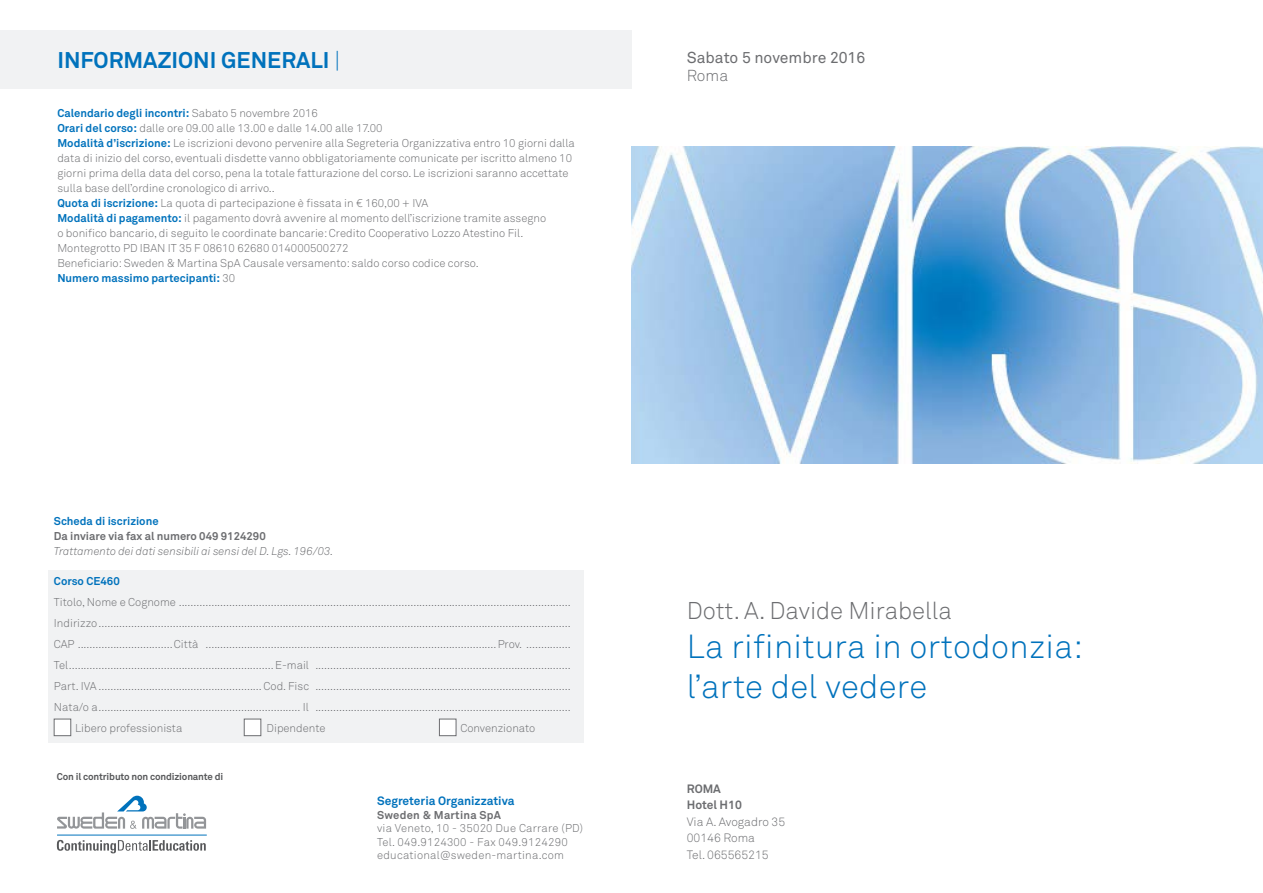
<style>
.page{position:relative;width:1263px;height:893px;background:#fff}
.page>*{position:absolute;margin:0;border:0;box-sizing:border-box;transform-origin:0 0}
.t1{font:300 33px/39.6px "Akkurat";letter-spacing:.01em;color:#0072bc}
.t2{font:300 24px "Akkurat";color:#6c6d70}
.t3{font:700 22.5px "Akkurat";color:#0072bc}
.t4{font:15.75px "Akkurat";color:#6c6d70}
.t5{font:300 15.75px "Akkurat";color:#6c6d70}
.t6{font:300 12px/16.5px "Akkurat";color:#6c6d70}
.t7{font:700 12px "Akkurat";color:#0072bc}
.t8{font:700 12px/16.5px "Akkurat";color:#6c6d70}
.t9{font:300 11.25px/15px "Akkurat";color:#6c6d70}
.t10{font:300 11.25px/13.5px "Akkurat";letter-spacing:.02em;color:#6c6d70}
.t11{font:italic 300 11.25px "Akkurat";color:#6c6d70}
.t12{font:700 11.25px "Akkurat";color:#6c6d70}
.t13{font:700 11.25px "Akkurat";color:#0072bc}
.t14{font:700 11.25px "Akkurat";letter-spacing:.02em;color:#6c6d70}
.t15{font:700 9.75px "Akkurat";letter-spacing:-.015em;color:#57585a}
.s1{font-weight:300}
.s2{font-weight:700;color:#0072bc}
</style>
<div class="page">
<svg style="left:57px;top:840px;width:149px;height:13px"></svg>
<svg style="left:57px;top:796px;width:149px;height:33px"></svg>
<hr style="left:57px;top:835px;width:150px;height:1px;background:#0072bc">
<img style="left:631px;top:147px;width:632px;height:317px">
<div style="left:48px;top:570px;width:535px;height:172px;background:#f1f2f3"></div>
<div style="left:439px;top:719px;width:17px;height:17px;background:#fff;border:1px solid #6c6d70"></div>
<div style="left:244px;top:719px;width:17px;height:17px;background:#fff;border:1px solid #6c6d70"></div>
<div style="left:54px;top:719px;width:17px;height:17px;background:#fff;border:1px solid #6c6d70"></div>
<div style="left:0;top:30px;width:631px;height:58px;background:#f1f2f3"></div>
<h3 class="t3" style="left:57px;top:46px;width:284px">INFORMAZIONI GENERALI <span class="s1">|</span></h3>
<p class="t9" style="left:57px;top:106px;width:519px"><span class="s2">Calendario degli incontri:</span> Sabato 5 novembre 2016<br><span class="s2">Orari del corso:</span> dalle ore 09.00 alle 13.00 e dalle 14.00 alle 17.00<br><span class="s2">Modalità d’iscrizione:</span> Le iscrizioni devono pervenire alla Segreteria Organizzativa entro 10 giorni dalla data di inizio del corso, eventuali disdette vanno obbligatoriamente comunicate per iscritto almeno 10 giorni prima della data del corso, pena la totale fatturazione del corso. Le iscrizioni saranno accettate sulla base dell’ordine cronologico di arrivo..<br><span class="s2">Quota di iscrizione:</span> La quota di partecipazione è fissata in € 160,00 + IVA<br><span class="s2">Modalità di pagamento:</span> il pagamento dovrà avvenire al momento dell’iscrizione tramite assegno<br>o bonifico bancario, di seguito le coordinate bancarie: Credito Cooperativo Lozzo Atestino Fil.<br>Montegrotto PD IBAN IT 35 F 08610 62680 014000500272<br>Beneficiario: Sweden &amp; Martina SpA Causale versamento: saldo corso codice corso.<br><span class="s2">Numero massimo partecipanti:</span> 30</p>
<p class="t13" style="left:54px;top:514px;width:106px">Scheda di iscrizione</p>
<p class="t12" style="left:54px;top:529px;width:213px">Da inviare via fax al numero 049 9124290</p>
<p class="t11" style="left:54px;top:544px;width:281px">Trattamento dei dati sensibili ai sensi del D. Lgs. 196/03.</p>
<p class="t13" style="left:54px;top:574px;width:67px">Corso CE460</p>
<p class="t9" style="left:54px;top:594px;width:518px">Titolo, Nome e Cognome ....................................................................................................................................</p>
<p class="t9" style="left:54px;top:615px;width:518px">Indirizzo...............................................................................................................................................................</p>
<p class="t9" style="left:54px;top:636px;width:518px">CAP ................................Città ..................................................................................................Prov. ...............</p>
<p class="t9" style="left:54px;top:657px;width:518px">Tel.....................................................................E-mail ......................................................................................</p>
<p class="t9" style="left:54px;top:678px;width:518px">Part. IVA .......................................................Cod. Fisc ......................................................................................</p>
<p class="t9" style="left:54px;top:699px;width:518px">Nata/o a.................................................................... Il ......................................................................................</p>
<p class="t9" style="left:75px;top:720px;width:109px">Libero professionista</p>
<p class="t9" style="left:267px;top:720px;width:60px">Dipendente</p>
<p class="t9" style="left:460px;top:720px;width:77px">Convenzionato</p>
<p class="t15" style="left:57px;top:770px;width:168px">Con il contributo non condizionante di</p>
<p class="t7" style="left:377px;top:793px;width:139px">Segreteria Organizzativa</p>
<p class="t14" style="left:377px;top:807px;width:125px">Sweden &amp; Martina SpA</p>
<p class="t10" style="left:377px;top:822px;width:207px">via Veneto, 10 - 35020 Due Carrare (PD)<br>Tel. 049.9124300 - Fax 049.9124290 educational@sweden-martina.com</p>
<h3 class="t4" style="left:687px;top:48px;width:180px">Sabato 5 novembre 2016</h3>
<h3 class="t5" style="left:687px;top:66px;width:43px">Roma</h3>
<h2 class="t2" style="left:687px;top:596px;width:267px">Dott. A. Davide Mirabella</h2>
<h1 class="t1" style="left:687px;top:628px;width:398px">La rifinitura in ortodonzia: l’arte del vedere</h1>
<p class="t8" style="left:687px;top:781px;width:57px">ROMA<br>Hotel H10</p>
<p class="t6" style="left:687px;top:814px;width:100px">Via A. Avogadro 35<br>00146 Roma<br>Tel. 065565215</p>
</div>
